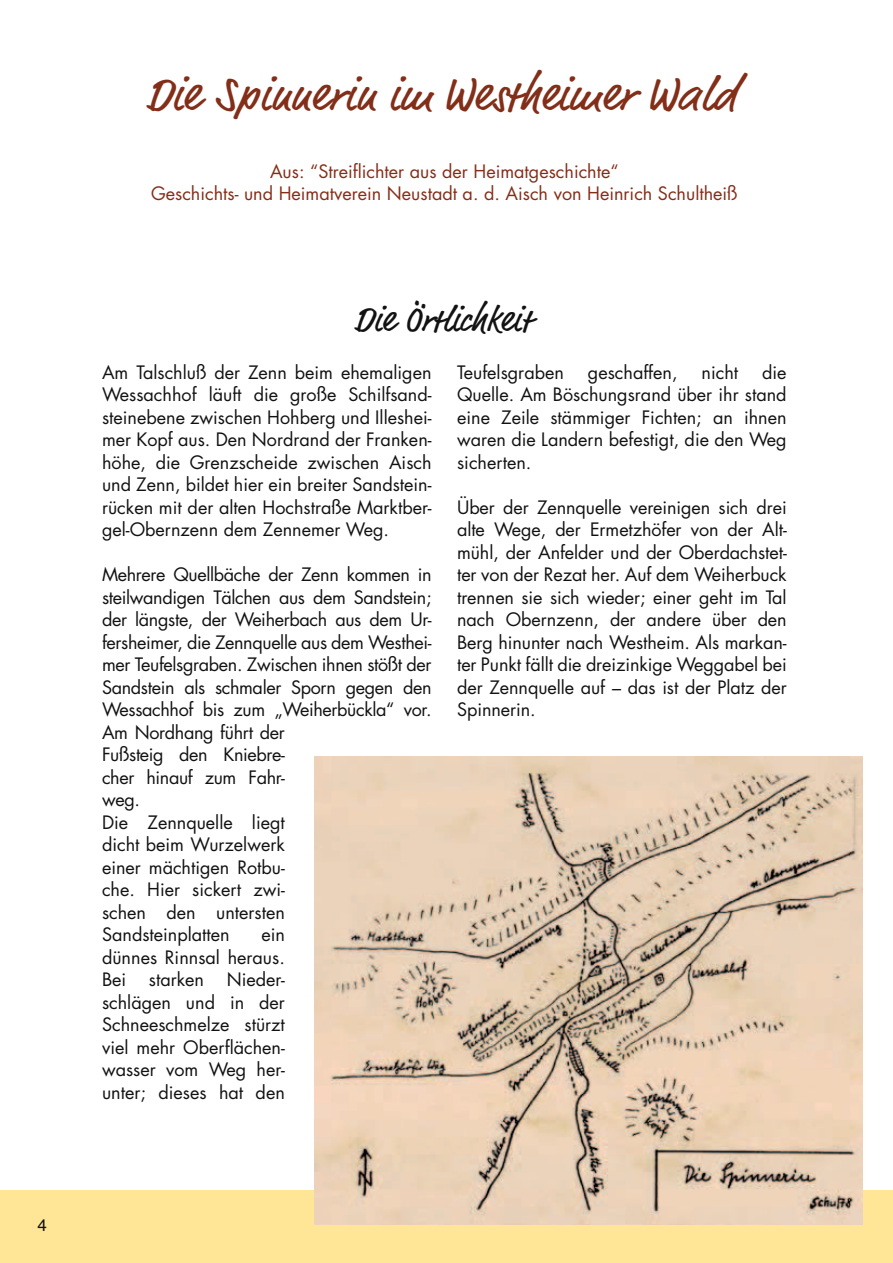
<style>
.page{position:relative;width:893px;height:1263px;background:#fff}
.page>*{position:absolute;margin:0;border:0;box-sizing:border-box;transform-origin:0 0}
.t1{font:47.85px "Script One";letter-spacing:-.015em;color:#832e18}
.t2{font:36px "Script One";color:#111211}
.t3{font:18px/22.5px "Futura";letter-spacing:-.005em;color:#111211;text-align:justify}
.t4{font:18px/22.5px "Futura";color:#832e18;text-align:center}
.t5{font:16.95px "Helvetica";color:#111211}
</style>
<div class="page">
<div style="left:0;top:1191px;width:893px;height:72px;background:#ffe696"></div>
<img style="left:315px;top:756px;width:547px;height:469px">
<p class="t5" style="left:37px;top:1218px;width:11px">4</p>
<h1 class="t1" style="left:147px;top:70px;width:595px">Die Spinnerin im Westheimer Wald</h1>
<p class="t4" style="left:151px;top:161px;width:588px">Aus: “Streiflichter aus der Heimatgeschichte“<br>Geschichts- und Heimatverein Neustadt a. d. Aisch von Heinrich Schultheiß</p>
<h2 class="t2" style="left:355px;top:301px;width:180px">Die Örtlichkeit</h2>
<p class="t3" style="left:102px;top:362px;width:331px">Am Talschluß der Zenn beim ehemaligen Wessachhof läuft die große Schilfsand&shy;steinebene zwischen Hohberg und Illeshei&shy;mer Kopf aus. Den Nordrand der Franken&shy;höhe, die Grenzscheide zwischen Aisch und Zenn, bildet hier ein breiter Sandstein&shy;rücken mit der alten Hochstraße Marktber&shy;gel-Obernzenn dem Zennemer Weg.</p>
<p class="t3" style="left:102px;top:565px;width:331px;text-align:left">Mehrere Quellbäche der Zenn kommen in steilwandigen Tälchen aus dem Sandstein; der längste, der Weiherbach aus dem Ur&shy;fersheimer, die Zennquelle aus dem Westhei&shy;mer Teufelsgraben. Zwischen ihnen stößt der<br>Sandstein als schmaler Sporn gegen den<br>Wessachhof bis zum „Weiherbückla“ vor.<br>Am Nordhang führt der<br>Fußsteig den Kniebre-<br>cher hinauf zum Fahr-<br>weg.<br>Die Zennquelle liegt<br>dicht beim Wurzelwerk<br>einer mächtigen Rotbu-<br>che. Hier sickert zwi-<br>schen den untersten<br>Sandsteinplatten</p>
<p class="t3" style="left:457px;top:362px;width:108px">Teufelsgraben</p>
<p class="t3" style="left:588px;top:362px;width:91px">geschaffen,</p>
<p class="t3" style="left:702px;top:362px;width:38px">nicht</p>
<p class="t3" style="left:457px;top:362px;width:331px;text-indent:305px">die Quelle. Am Böschungsrand über ihr stand eine Zeile stämmiger Fichten; an ihnen waren die Landern befestigt, die den Weg sicherten.</p>
<p class="t3" style="left:457px;top:497px;width:331px">Über der Zennquelle vereinigen sich drei alte Wege, der Ermetzhöfer von der Alt&shy;mühl, der Anfelder und der Oberdachstet&shy;ter von der Rezat her. Auf dem Weiherbuck trennen sie sich wieder; einer geht im Tal nach Obernzenn, der andere über den Berg hinunter nach Westheim. Als markan&shy;ter Punkt fällt die dreizinkige Weggabel bei der Zennquelle auf – das ist der Platz der Spinnerin.</p>
<p class="t3" style="left:102px;top:925px;width:184px;text-indent:159px">ein dünnes Rinnsal heraus.<br>Bei</p>
<p class="t3" style="left:102px;top:970px;width:184px;text-indent:125px">Nieder&shy;schlägen und in der Schneeschmelze stürzt viel mehr Oberflächen&shy;wasser vom Weg her&shy;unter; dieses hat den</p>
<p class="t3" style="left:149px;top:970px;width:57px">starken</p>
</div>
